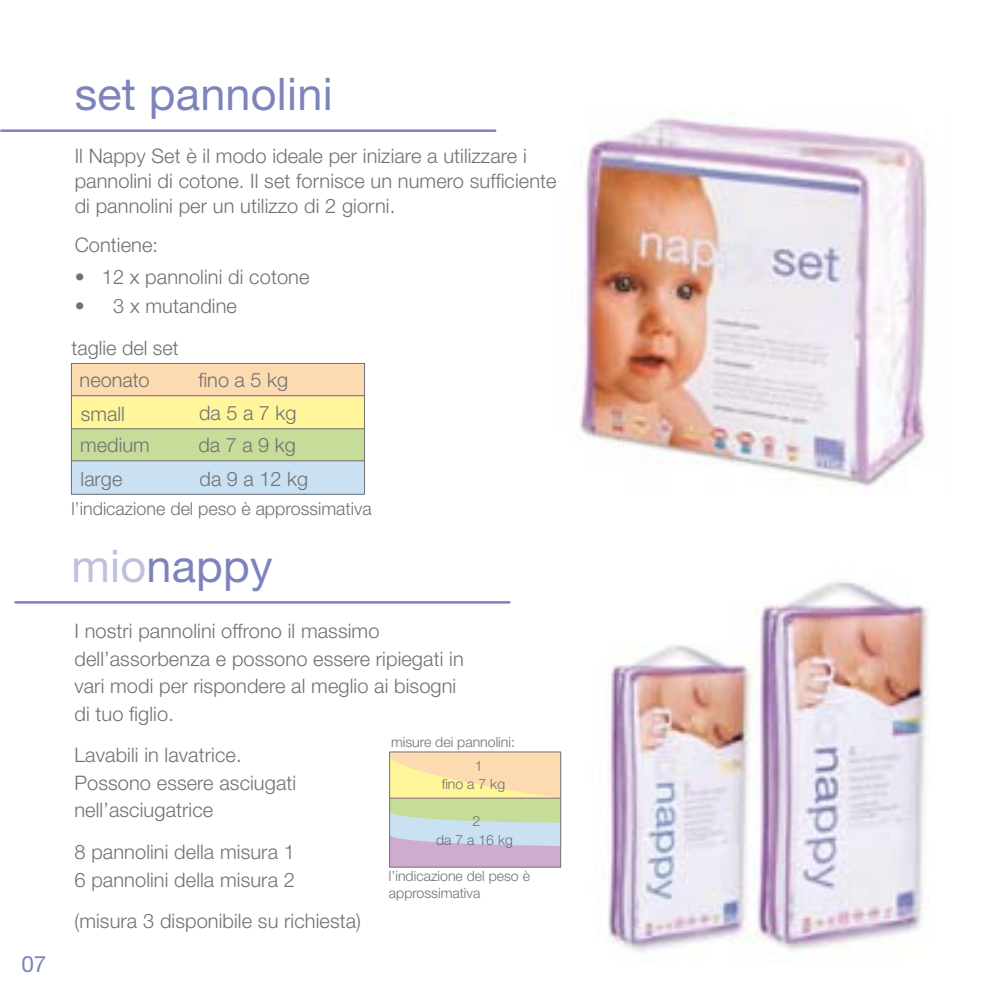
<style>
.page{position:relative;width:993px;height:993px;background:#fff}
.page>*{position:absolute;margin:0;border:0;box-sizing:border-box;transform-origin:0 0}
.t1{font:45px "Helvetica Neue";letter-spacing:.005em;color:#7c84bb}
.t2{font:22.5px "Helvetica Neue";color:#7c84bb}
.t3{font:300 20px/27.5px "Helvetica Neue";letter-spacing:.005em;color:#707173}
.t4{font:300 18px "Helvetica Neue";color:#707173}
.t5{font:300 14px/17px "Helvetica Neue";color:#707173}
.s1{color:#bfc0de}
</style>
<div class="page">
<hr style="left:1px;top:129px;width:494px;height:3px;background:#7c84bb">
<div style="left:71px;top:460px;width:294px;height:34px;background:#cae1f3"></div>
<div style="left:71px;top:428px;width:294px;height:32px;background:#c7dc98"></div>
<div style="left:71px;top:396px;width:294px;height:33px;background:#fff59a"></div>
<div style="left:71px;top:364px;width:294px;height:32px;background:#fddbb0"></div>
<hr style="left:71px;top:395px;width:294px;height:1px;background:#707173">
<hr style="left:71px;top:428px;width:293px;height:1px;background:#707173">
<hr style="left:71px;top:460px;width:293px;height:1px;background:#707173">
<div style="left:71px;top:363px;width:294px;height:131px;border:1px solid #707173"></div>
<img style="left:579px;top:118px;width:348px;height:369px">
<img style="left:608px;top:582px;width:322px;height:370px">
<hr style="left:15px;top:601px;width:494px;height:2px;background:#7c84bb">
<div style="left:389px;top:751px;width:171px;height:46px;background:#fddbb0"></div>
<svg style="left:391px;top:759px;width:168px;height:106px"></svg>
<div style="left:389px;top:751px;width:172px;height:116px;border:1px solid #707173"></div>
<p class="t2" style="left:21px;top:949px;width:27px">07</p>
<h1 class="t1" style="left:75px;top:67px;width:259px">set pannolini</h1>
<p class="t3" style="left:75px;top:143px;width:483px;line-height:25px">Il Nappy Set è il modo ideale per iniziare a utilizzare i pannolini di cotone. Il set fornisce un numero sufficiente di pannolini per un utilizzo di 2 giorni.</p>
<p class="t3" style="left:75px;top:231px;width:85px">Contiene:</p>
<p class="t3" style="left:75px;top:263px;width:236px">• 12 x pannolini di cotone</p>
<p class="t3" style="left:75px;top:291px;width:164px">• 3 x mutandine</p>
<p class="t3" style="left:80px;top:330px;width:101px;line-height:33px;text-indent:-8px">taglie del set neonato small</p>
<p class="t3" style="left:80px;top:427px;width:71px;line-height:34px">medium large</p>
<p class="t3" style="left:198px;top:363px;width:99px;line-height:32.5px">fino a 5 kg da 5 a 7 kg da 7 a 9 kg</p>
<p class="t3" style="left:199px;top:464px;width:110px">da 9 a 12 kg</p>
<p class="t4" style="left:71px;top:497px;width:302px">l’indicazione del peso è approssimativa</p>
<h1 class="t1" style="left:72px;top:538px;width:202px"><span class="s1">mio</span>nappy</h1>
<p class="t3" style="left:74px;top:616px;width:390px">I nostri pannolini offrono il massimo dell’assorbenza e possono essere ripiegati in vari modi per rispondere al meglio ai bisogni di tuo figlio.</p>
<p class="t3" style="left:74px;top:740px;width:223px">Lavabili in lavatrice.<br>Possono essere asciugati nell’asciugatrice</p>
<p class="t3" style="left:74px;top:837px;width:222px">8 pannolini della misura 1<br>6 pannolini della misura 2</p>
<p class="t3" style="left:74px;top:906px;width:288px">(misura 3 disponibile su richiesta)</p>
<p class="t5" style="left:391px;top:732px;width:125px">misure dei pannolini:</p>
<p class="t5" style="left:441px;top:756px;width:65px;line-height:18px;text-indent:33px">1 fino a 7 kg</p>
<p class="t5" style="left:436px;top:811px;width:78px;line-height:18.8px;text-align:center">2<br>da 7 a 16 kg</p>
<p class="t5" style="left:389px;top:867px;width:143px">l’indicazione del peso è approssimativa</p>
</div>
